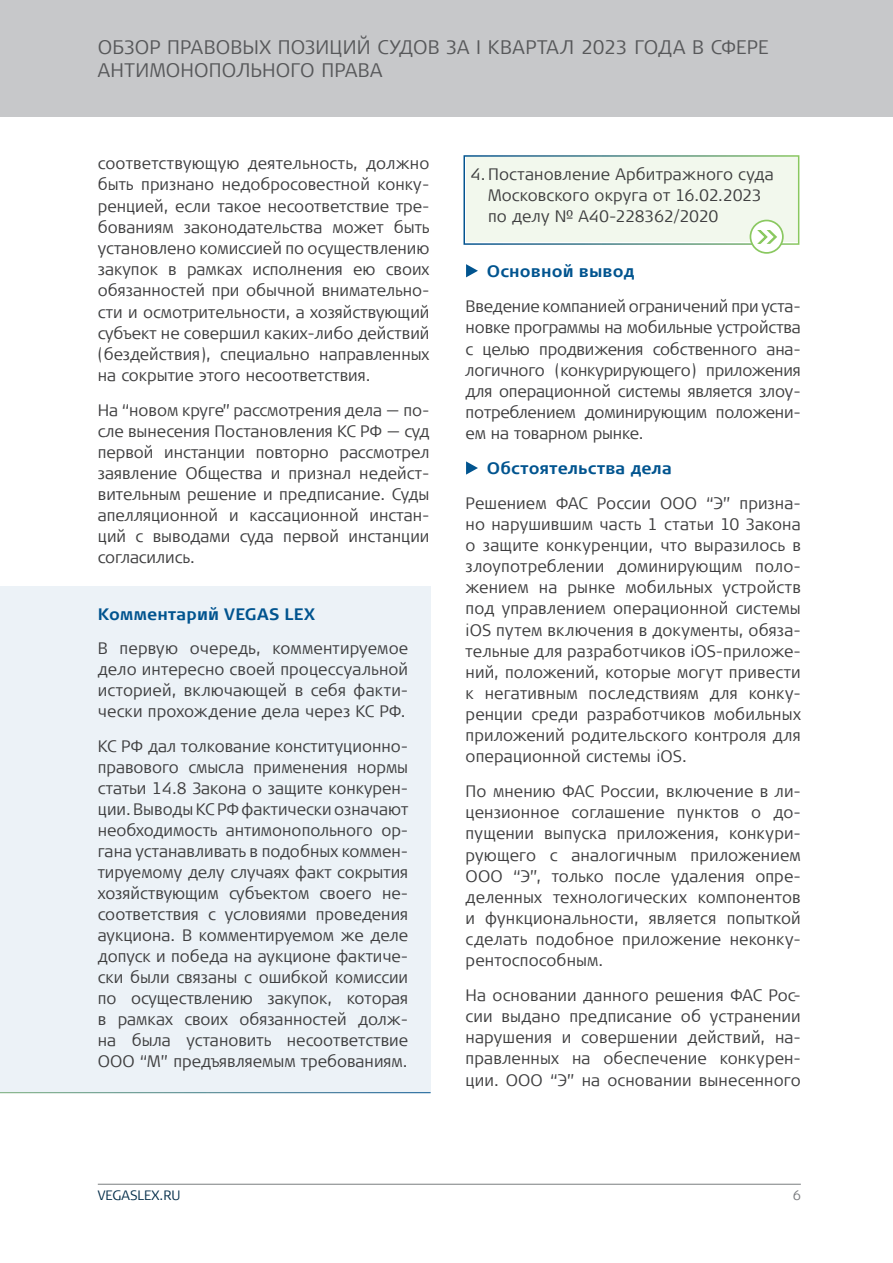
<style>
.page{position:relative;width:893px;height:1263px;background:#fff}
.page>*{position:absolute;margin:0;border:0;box-sizing:border-box;transform-origin:0 0}
.t1{font:300 19.5px/23.4px "Signa Offc Pro";letter-spacing:.01em;color:#57585a}
.t2{font:300 16.5px/21.1px "Signa Offc Pro";color:#3e3e3f;text-align:justify}
.t3{font:700 16.5px "Signa Offc Pro";letter-spacing:.01em;color:#01548f}
.t4{font:300 13.5px "Signa Offc Pro";color:#032d49}
.t5{font:300 13.5px "Signa Offc Pro";color:#7a7c7f}
</style>
<div class="page">
<div style="left:0;top:0;width:893px;height:117px;background:#c7c8ca"></div>
<hr style="left:98px;top:1184px;width:703px;height:1px;background:#797d7f">
<div style="left:0;top:587px;width:431px;height:506px;background:#ecf2f7"></div>
<hr style="left:0;top:1092px;width:431px;height:1px;background:#fff">
<div style="left:466px;top:157px;width:331px;height:85px;background:#f2f8ed"></div>
<div style="left:463px;top:155px;width:336px;height:90px;border:2px solid #fff"></div>
<svg style="left:466px;top:264px;width:12px;height:13px"></svg>
<svg style="left:466px;top:461px;width:12px;height:14px"></svg>
<svg style="left:750px;top:220px;width:34px;height:34px"></svg>
<p class="t1" style="left:98px;top:34px;width:672px">ОБЗОР ПРАВОВЫХ ПОЗИЦИЙ СУДОВ ЗА I КВАРТАЛ 2023 ГОДА В СФЕРЕ<br>АНТИМОНОПОЛЬНОГО ПРАВА</p>
<p class="t2" style="left:98px;top:152px;width:333px">соответствующую деятельность, должно быть признано недобросовестной конку&shy;ренцией, если такое несоответствие тре&shy;бованиям законодательства может быть установлено комиссией по осуществлению закупок в рамках исполнения ею своих обязанностей при обычной внимательно&shy;сти и осмотрительности, а хозяйствующий субъект не совершил каких-либо действий (бездействия), специально направленных на сокрытие этого несоответствия.</p>
<p class="t2" style="left:98px;top:399px;width:333px">На “новом круге” рассмотрения дела — по&shy;сле вынесения Постановления КС РФ — суд первой инстанции повторно рассмотрел заявление Общества и признал недейст&shy;вительным решение и предписание. Суды апелляционной и кассационной инстан&shy;ций с выводами суда первой инстанции согласились.</p>
<p class="t3" style="left:98px;top:603px;width:219px">Комментарий VEGAS LEX</p>
<p class="t2" style="left:98px;top:637px;width:312px">В первую очередь, комментируемое дело интересно своей процессуальной историей, включающей в себя факти&shy;чески прохождение дела через КС РФ.</p>
<p class="t2" style="left:98px;top:735px;width:312px">КС РФ дал толкование конституционно&shy;правового смысла применения нормы статьи 14.8 Закона о защите конкурен&shy;ции. Выводы КС РФ фактически означают необходимость антимонопольного ор&shy;гана устанавливать в подобных коммен&shy;тируемому делу случаях факт сокрытия хозяйствующим субъектом своего не&shy;соответствия с условиями проведения аукциона. В комментируемом же деле допуск и победа на аукционе фактиче&shy;ски были связаны с ошибкой комиссии по осуществлению закупок, которая в рамках своих обязанностей долж&shy;на была установить несоответствие ООО “М” предъявляемым требованиям.</p>
<p class="t2" style="left:488px;top:163px;width:287px;text-align:left;text-indent:-17px">4. Постановление Арбитражного суда<br>Московского округа от 16.02.2023 по делу № А40-228362/2020</p>
<p class="t3" style="left:487px;top:260px;width:149px">Основной вывод</p>
<p class="t2" style="left:466px;top:295px;width:337px">Введение компанией ограничений при уста&shy;новке программы на мобильные устройства с целью продвижения собственного ана&shy;логичного (конкурирующего) приложения для операционной системы является злоу&shy;потреблением доминирующим положени&shy;ем на товарном рынке.</p>
<p class="t3" style="left:487px;top:457px;width:187px">Обстоятельства дела</p>
<p class="t2" style="left:466px;top:491px;width:337px">Решением ФАС России ООО “Э” призна&shy;но нарушившим часть 1 статьи 10 Закона о защите конкуренции, что выразилось в злоупотреблении доминирующим поло&shy;жением на рынке мобильных устройств под управлением операционной системы iOS путем включения в документы, обяза&shy;тельные для разработчиков iOS-приложе&shy;ний, положений, которые могут привести к негативным последствиям для конку&shy;ренции среди разработчиков мобильных приложений родительского контроля для операционной системы iOS.</p>
<p class="t2" style="left:466px;top:780px;width:337px">По мнению ФАС России, включение в ли&shy;цензионное соглашение пунктов о до&shy;пущении выпуска приложения, конкури&shy;рующего с аналогичным приложением ООО “Э”, только после удаления опре&shy;деленных технологических компонентов и функциональности, является попыткой сделать подобное приложение неконку&shy;рентоспособным.</p>
<p class="t2" style="left:466px;top:984px;width:337px">На основании данного решения ФАС Рос&shy;сии выдано предписание об устранении нарушения и совершении действий, на&shy;правленных на обеспечение конкурен&shy;ции. ООО “Э” на основании вынесенного</p>
<p class="t4" style="left:98px;top:1186px;width:84px">VEGASLEX.RU</p>
<p class="t5" style="left:793px;top:1185px;width:10px">6</p>
</div>
